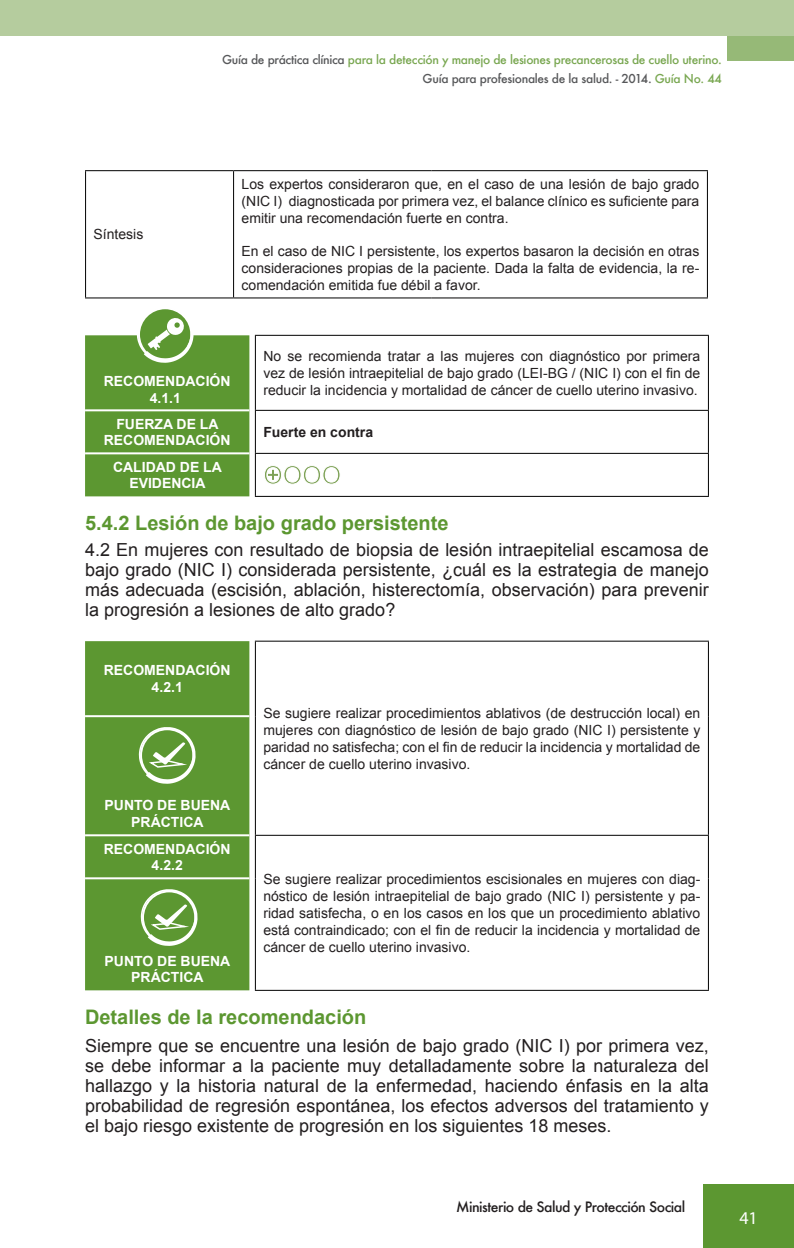
<style>
.page{position:relative;width:794px;height:1248px;background:#fff}
.page>*{position:absolute;margin:0;border:0;box-sizing:border-box;transform-origin:0 0}
.t1{font:700 20px "Arial";color:#5c9731}
.t2{font:18px/20px "Arial";color:#231f20;text-align:justify}
.t3{font:18px "Myriad Pro";color:#fff}
.t4{font:14px/16.8px "Arial";color:#231f20;text-align:justify}
.t5{font:700 14px/16.8px "Arial";color:#fff;text-align:center}
.t6{font:500 14px "Futura";letter-spacing:-.035em;color:#231f20}
.t7{font:700 14px "Arial";color:#231f20}
.t8{font:500 12px/19px "Futura";letter-spacing:-.025em;color:#79a751;text-align:right}
.s1{color:#57585a}
.s2{font-style:inherit}
</style>
<div class="page">
<div style="left:727px;top:0;width:67px;height:61px;background:#96b977"></div>
<div style="left:703px;top:1184px;width:91px;height:63px;background:#5c9731"></div>
<div style="left:0;top:0;width:794px;height:35px;background:#b5cc9e"></div>
<hr style="left:85px;top:170px;width:148px;height:1px;background:#000">
<hr style="left:234px;top:170px;width:198px;height:1px;background:#000">
<hr style="left:233px;top:171px;width:1px;height:126px;background:#000">
<hr style="left:432px;top:170px;width:276px;height:1px;background:#000">
<hr style="left:85px;top:171px;width:1px;height:126px;background:#000">
<hr style="left:707px;top:171px;width:1px;height:126px;background:#000">
<hr style="left:85px;top:297px;width:148px;height:1px;background:#000">
<hr style="left:234px;top:297px;width:198px;height:1px;background:#000">
<hr style="left:432px;top:297px;width:276px;height:1px;background:#000">
<hr style="left:255px;top:410px;width:454px;height:1px;background:#000">
<hr style="left:255px;top:453px;width:454px;height:1px;background:#000">
<hr style="left:255px;top:335px;width:454px;height:1px;background:#000">
<hr style="left:255px;top:336px;width:1px;height:74px;background:#000">
<hr style="left:708px;top:336px;width:1px;height:74px;background:#000">
<hr style="left:255px;top:411px;width:1px;height:42px;background:#000">
<hr style="left:708px;top:411px;width:1px;height:42px;background:#000">
<hr style="left:255px;top:454px;width:1px;height:42px;background:#000">
<hr style="left:708px;top:454px;width:1px;height:42px;background:#000">
<hr style="left:255px;top:496px;width:454px;height:1px;background:#000">
<svg style="left:264px;top:466px;width:76px;height:18px"></svg>
<div style="left:85px;top:641px;width:164px;height:349px;background:#5c9731"></div>
<hr style="left:255px;top:834px;width:454px;height:1px;background:#000">
<hr style="left:85px;top:715px;width:164px;height:2px;background:#fff">
<hr style="left:85px;top:834px;width:164px;height:2px;background:#fff">
<hr style="left:85px;top:877px;width:164px;height:2px;background:#fff">
<hr style="left:255px;top:640px;width:454px;height:1px;background:#000">
<hr style="left:255px;top:641px;width:1px;height:75px;background:#000">
<hr style="left:708px;top:641px;width:1px;height:75px;background:#000">
<hr style="left:255px;top:716px;width:1px;height:118px;background:#000">
<hr style="left:708px;top:716px;width:1px;height:118px;background:#000">
<hr style="left:255px;top:835px;width:1px;height:43px;background:#000">
<hr style="left:708px;top:835px;width:1px;height:43px;background:#000">
<hr style="left:255px;top:878px;width:1px;height:111px;background:#000">
<hr style="left:708px;top:878px;width:1px;height:111px;background:#000">
<hr style="left:255px;top:989px;width:454px;height:1px;background:#000">
<svg style="left:139px;top:726px;width:57px;height:57px"></svg>
<svg style="left:141px;top:888px;width:57px;height:57px"></svg>
<svg style="left:85px;top:309px;width:164px;height:187px;background:#74a64f"></svg>
<p class="t8" style="left:222px;top:50px;width:501px"><span class="s1">Guía de práctica clínica</span> para la detección y manejo de lesiones precancerosas de cuello uterino.<br><span class="s1">Guía para profesionales de la salud. - 2014.</span> Guía No. 44</p>
<p class="t4" style="left:94px;top:226px;width:51px">Síntesis</p>
<p class="t4" style="left:242px;top:176px;width:459px">Los expertos consideraron que, en el caso de una lesión de bajo grado (NIC I) diagnosticada por primera vez, el balance clínico es suficiente para emitir una recomendación fuerte en contra.</p>
<p class="t4" style="left:242px;top:243px;width:459px">En el caso de NIC I persistente, los expertos basaron la decisión en otras consideraciones propias de la paciente. Dada la falta de evidencia, la re&shy;comendación emitida fue débil a favor.</p>
<p class="t5" style="left:104px;top:373px;width:128px">RECOMENDACIÓN<br>4.1.1</p>
<p class="t4" style="left:263px;top:348px;width:438px">No se recomienda tratar a las mujeres con diagnóstico por primera vez de lesión intraepitelial de bajo grado (LEI-BG / (NIC I) con el fin de reducir la incidencia y mortalidad de cáncer de cuello uterino invasivo<span class="s2">.</span></p>
<p class="t5" style="left:104px;top:415px;width:128px">FUERZA DE LA<br>RECOMENDACIÓN</p>
<p class="t7" style="left:263px;top:422px;width:111px">Fuerte en contra</p>
<p class="t5" style="left:113px;top:458px;width:110px">CALIDAD DE LA<br>EVIDENCIA</p>
<h1 class="t1" style="left:85px;top:509px;width:365px">5.4.2 Lesión de bajo grado persistente</h1>
<p class="t2" style="left:85px;top:539px;width:625px">4.2 En mujeres con resultado de biopsia de lesión intraepitelial escamosa de bajo grado (NIC I) considerada persistente, ¿cuál es la estrategia de manejo más adecuada (escisión, ablación, histerectomía, observación) para prevenir la progresión a lesiones de alto grado?</p>
<p class="t5" style="left:104px;top:662px;width:128px">RECOMENDACIÓN<br>4.2.1</p>
<p class="t5" style="left:105px;top:797px;width:127px">PUNTO DE BUENA<br>PRÁCTICA</p>
<p class="t5" style="left:104px;top:840px;width:128px">RECOMENDACIÓN<br>4.2.2</p>
<p class="t4" style="left:263px;top:705px;width:438px">Se sugiere realizar procedimientos ablativos (de destrucción local) en mujeres con diagnóstico de lesión de bajo grado (NIC I) persistente y paridad no satisfecha; con el fin de reducir la incidencia y mortalidad de cáncer de cuello uterino invasivo.</p>
<p class="t4" style="left:263px;top:871px;width:438px">Se sugiere realizar procedimientos escisionales en mujeres con diag&shy;nóstico de lesión intraepitelial de bajo grado (NIC I) persistente y pa&shy;ridad satisfecha, o en los casos en los que un procedimiento ablativo está contraindicado; con el fin de reducir la incidencia y mortalidad de cáncer de cuello uterino invasivo<span class="s2">.</span></p>
<p class="t5" style="left:105px;top:952px;width:127px">PUNTO DE BUENA<br>PRÁCTICA</p>
<h1 class="t1" style="left:85px;top:1003px;width:283px">Detalles de la recomendación</h1>
<p class="t2" style="left:85px;top:1036px;width:625px">Siempre que se encuentre una lesión de bajo grado (NIC I) por primera vez, se debe informar a la paciente muy detalladamente sobre la naturaleza del hallazgo y la historia natural de la enfermedad, haciendo énfasis en la alta probabilidad de regresión espontánea, los efectos adversos del tratamiento y el bajo riesgo existente de progresión en los siguientes 18 meses.</p>
<p class="t6" style="left:456px;top:1196px;width:230px">Ministerio de Salud y Protección Social</p>
<p class="t3" style="left:739px;top:1206px;width:20px">41</p>
</div>
